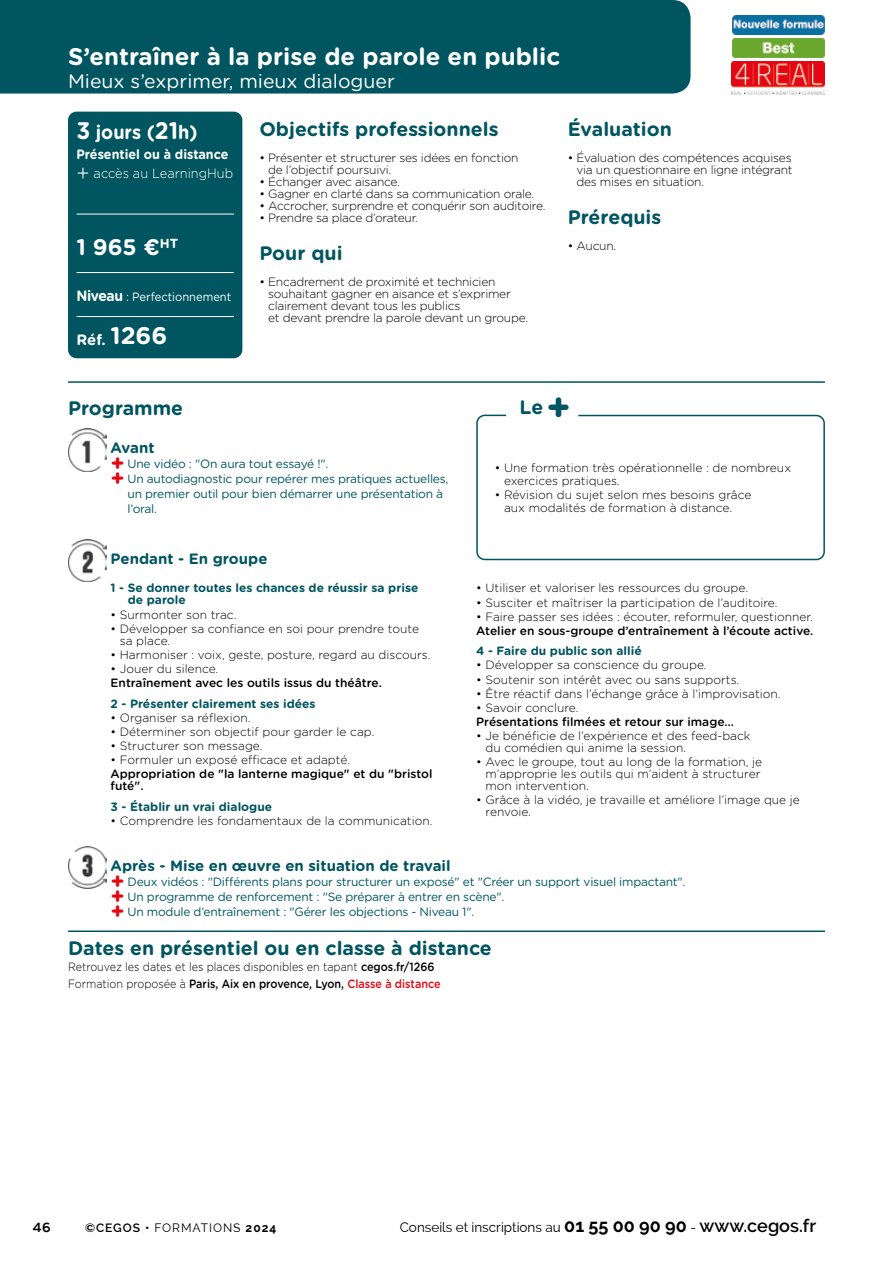
<style>
.page{position:relative;width:893px;height:1263px;background:#fff}
.page>*{position:absolute;margin:0;border:0;box-sizing:border-box;transform-origin:0 0}
.t1{font:700 24px "Gotham Rounded";color:#fff}
.t2{font:700 22.5px "Gotham Rounded";color:#fff}
.t3{font:700 19.5px "Gotham Rounded";color:#005560}
.t4{font:19.5px "Gotham Rounded";color:#fff}
.t5{font:700 19.5px "Gotham Rounded";color:#fff;scale:.93 1}
.t6{font:700 15px "Gotham Rounded";color:#005560}
.t7{font:700 15px "Gotham Rounded";color:#fff}
.t8{font:13.5px "Raleway";color:#000}
.t9{font:700 13.5px/19.5px "Gotham Rounded";color:#fff;scale:.93 1}
.t10{font:500 13.5px "Ryker";color:#000}
.t11{font:300 12px/12px "Gotham Rounded";color:#000}
.t12{font:300 12px/12px "Gotham Rounded";letter-spacing:-.02em;color:#000}
.t13{font:12px/15px "Gotham Rounded";letter-spacing:-.02em;color:#005560}
.t14{font:500 12px/12px "Gotham Rounded";color:#000}
.t15{font:700 12px/12px "Gotham Rounded";color:#005560}
.t16{font:300 12px/17.7px "Gotham Rounded";color:#000;scale:.9 1}
.t17{font:12px "Gotham Rounded";color:#fff;scale:.93 1}
.t18{font:12px "Raleway";letter-spacing:.08em;color:#000}
.s1{font-size:24px}
.s2{font-weight:300;font-size:22.5px}
.s3{font-weight:300}
.s4{font-weight:700;font-size:15px}
.s5{font-weight:700;font-size:22.5px;color:#e30613}
.s6{font-size:39px}
.s7{font-weight:500}
.s8{font-weight:500;color:#e30613}
.s9{font-weight:600}
.s10{font-weight:700}
.s11{font-weight:700;font-size:18px}
.s12{font-weight:600;font-size:18px}
</style>
<div class="page">
<div style="left:68px;top:112px;width:174px;height:246px;background:#005560;border-radius:9px"></div>
<hr style="left:77px;top:214px;width:157px;height:1px;background:#fff">
<hr style="left:77px;top:272px;width:157px;height:1px;background:#fff">
<hr style="left:77px;top:316px;width:157px;height:1px;background:#fff">
<img style="left:731px;top:62px;width:94px;height:32px">
<div style="left:0;top:0;width:691px;height:94px;background:#005560"></div>
<hr style="left:68px;top:381px;width:757px;height:2px;background:#005560">
<div style="left:476px;top:415px;width:349px;height:145px;border:2px solid #005560;border-radius:8px"></div>
<img style="left:68px;top:429px;width:38px;height:42px">
<img style="left:68px;top:539px;width:38px;height:42px">
<img style="left:68px;top:846px;width:38px;height:43px">
<img style="left:732px;top:38px;width:92px;height:19px">
<img style="left:732px;top:15px;width:92px;height:19px">
<hr style="left:68px;top:930px;width:757px;height:2px;background:#005560">
<h1 class="t1" style="left:68px;top:39px;width:493px">S’entraîner à la prise de parole en public</h1>
<h3 class="t4" style="left:68px;top:68px;width:328px">Mieux s’exprimer, mieux dialoguer</h3>
<h3 class="t5" style="left:77px;top:118px;width:132px"><span class="s1">3</span> jours (<span class="s1">21</span>h)</h3>
<p class="t9" style="left:77px;top:144px;width:170px">Présentiel ou à distance <span class="s2">+</span> <span class="s3">accès au LearningHub</span></p>
<h2 class="t2" style="left:77px;top:231px;width:103px">1 965 €<sup>HT</sup></h2>
<p class="t17" style="left:77px;top:289px;width:168px"><span class="s4">Niveau</span> : Perfectionnement</p>
<p class="t7" style="left:77px;top:328px;width:92px">Réf. <span class="s1">1266</span></p>
<h3 class="t3" style="left:259px;top:115px;width:241px">Objectifs professionnels</h3>
<p class="t12" style="left:268px;top:151px;width:252px;text-indent:-9px">• Présenter et structurer ses idées en fonction de l’objectif poursuivi.</p>
<p class="t12" style="left:259px;top:175px;width:142px">• Échanger avec aisance.</p>
<p class="t12" style="left:259px;top:187px;width:276px">• Gagner en clarté dans sa communication orale.</p>
<p class="t12" style="left:259px;top:199px;width:288px">• Accrocher, surprendre et conquérir son auditoire.</p>
<p class="t12" style="left:259px;top:211px;width:160px">• Prendre sa place d’orateur.</p>
<h3 class="t3" style="left:259px;top:239px;width:85px">Pour qui</h3>
<p class="t12" style="left:268px;top:275px;width:261px;text-indent:-9px">• Encadrement de proximité et technicien souhaitant gagner en aisance et s’exprimer clairement devant tous les publics<br>et devant prendre la parole devant un groupe.</p>
<h3 class="t3" style="left:568px;top:115px;width:106px">Évaluation</h3>
<p class="t11" style="left:576px;top:151px;width:218px;text-align:justify;text-indent:-9px">• Évaluation des compétences acquises via un questionnaire en ligne intégrant des mises en situation.</p>
<h3 class="t3" style="left:568px;top:203px;width:95px">Prérequis</h3>
<p class="t11" style="left:568px;top:239px;width:50px">• Aucun.</p>
<h3 class="t3" style="left:68px;top:393px;width:117px">Programme</h3>
<p class="t6" style="left:111px;top:437px;width:45px">Avant</p>
<p class="t13" style="left:111px;top:456px;width:219px"><span class="s5">+</span> Une vidéo : "On aura tout essayé !".</p>
<p class="t13" style="left:111px;top:471px;width:339px"><span class="s5">+</span> Un autodiagnostic pour repérer mes pratiques actuelles,</p>
<p class="t13" style="left:128px;top:486px;width:317px">un premier outil pour bien démarrer une présentation à</p>
<p class="t13" style="left:128px;top:501px;width:31px">l’oral.</p>
<p class="t6" style="left:111px;top:547px;width:158px">Pendant - En groupe</p>
<p class="t15" style="left:128px;top:582px;width:292px;text-indent:-17px">1 - Se donner toutes les chances de réussir sa prise de parole</p>
<p class="t11" style="left:111px;top:608px;width:127px">• Surmonter son trac.</p>
<p class="t11" style="left:120px;top:622px;width:301px;text-indent:-9px">• Développer sa confiance en soi pour prendre toute sa place.</p>
<p class="t11" style="left:111px;top:648px;width:322px">• Harmoniser : voix, geste, posture, regard au discours.</p>
<p class="t11" style="left:111px;top:662px;width:109px">• Jouer du silence.</p>
<p class="t14" style="left:111px;top:676px;width:273px">Entraînement avec les outils issus du théâtre.</p>
<p class="t15" style="left:111px;top:697px;width:207px">2 - Présenter clairement ses idées</p>
<p class="t11" style="left:111px;top:711px;width:142px">• Organiser sa réflexion.</p>
<p class="t11" style="left:111px;top:725px;width:265px">• Déterminer son objectif pour garder le cap.</p>
<p class="t11" style="left:111px;top:739px;width:154px">• Structurer son message.</p>
<p class="t11" style="left:111px;top:753px;width:241px">• Formuler un exposé efficace et adapté.</p>
<p class="t14" style="left:111px;top:767px;width:323px">Appropriation de "la lanterne magique" et du "bristol futé".</p>
<p class="t15" style="left:111px;top:800px;width:163px">3 - Établir un vrai dialogue</p>
<p class="t11" style="left:111px;top:814px;width:323px">• Comprendre les fondamentaux de la communication.</p>
<h3 class="t3" style="left:520px;top:393px;width:53px">Le<span class="s6">+</span></h3>
<p class="t11" style="left:504px;top:460px;width:289px;line-height:13.5px;text-indent:-9px">• Une formation très opérationnelle : de nombreux exercices pratiques.</p>
<p class="t11" style="left:504px;top:487px;width:249px;line-height:13.5px;text-indent:-9px">• Révision du sujet selon mes besoins grâce aux modalités de formation à distance.</p>
<p class="t11" style="left:476px;top:582px;width:273px">• Utiliser et valoriser les ressources du groupe.</p>
<p class="t11" style="left:476px;top:596px;width:303px">• Susciter et maîtriser la participation de l’auditoire.</p>
<p class="t11" style="left:476px;top:610px;width:338px">• Faire passer ses idées : écouter, reformuler, questionner.</p>
<p class="t14" style="left:476px;top:624px;width:339px">Atelier en sous-groupe d’entraînement à l’écoute active.</p>
<p class="t15" style="left:476px;top:645px;width:167px">4 - Faire du public son allié</p>
<p class="t11" style="left:476px;top:659px;width:232px">• Développer sa conscience du groupe.</p>
<p class="t11" style="left:476px;top:673px;width:265px">• Soutenir son intérêt avec ou sans supports.</p>
<p class="t11" style="left:476px;top:687px;width:306px">• Être réactif dans l’échange grâce à l’improvisation.</p>
<p class="t11" style="left:476px;top:701px;width:104px">• Savoir conclure.</p>
<p class="t14" style="left:476px;top:715px;width:259px">Présentations filmées et retour sur image…</p>
<p class="t11" style="left:485px;top:729px;width:267px;text-indent:-9px">• Je bénéficie de l’expérience et des feed-back du comédien qui anime la session.</p>
<p class="t11" style="left:485px;top:755px;width:278px;text-indent:-9px">• Avec le groupe, tout au long de la formation, je m’approprie les outils qui m’aident à structurer mon intervention.</p>
<p class="t11" style="left:485px;top:793px;width:316px;text-indent:-9px">• Grâce à la vidéo, je travaille et améliore l’image que je renvoie.</p>
<p class="t6" style="left:111px;top:855px;width:341px">Après - Mise en œuvre en situation de travail</p>
<p class="t13" style="left:111px;top:874px;width:576px"><span class="s5">+</span> Deux vidéos : "Différents plans pour structurer un exposé" et "Créer un support visuel impactant". <span class="s5">+</span> Un programme de renforcement : "Se préparer à entrer en scène".<br><span class="s5">+</span> Un module d’entraînement : "Gérer les objections - Niveau 1".</p>
<h3 class="t3" style="left:68px;top:934px;width:425px">Dates en présentiel ou en classe à distance</h3>
<p class="t16" style="left:68px;top:957px;width:415px">Retrouvez les dates et les places disponibles en tapant <span class="s7">cegos.fr/1266<br></span>Formation proposée à <span class="s7">Paris, Aix en provence, Lyon,</span> <span class="s8">Classe à distance</span></p>
<p class="t10" style="left:32px;top:1219px;width:20px">46</p>
<p class="t18" style="left:85px;top:1221px;width:193px"><span class="s9">©CEGOS •</span> FORMATIONS <span class="s10">2024</span></p>
<p class="t8" style="left:400px;top:1219px;width:418px">Conseils et inscriptions au <span class="s11">01 55 00 90 90</span> - <span class="s12">www.cegos.fr</span></p>
</div>
